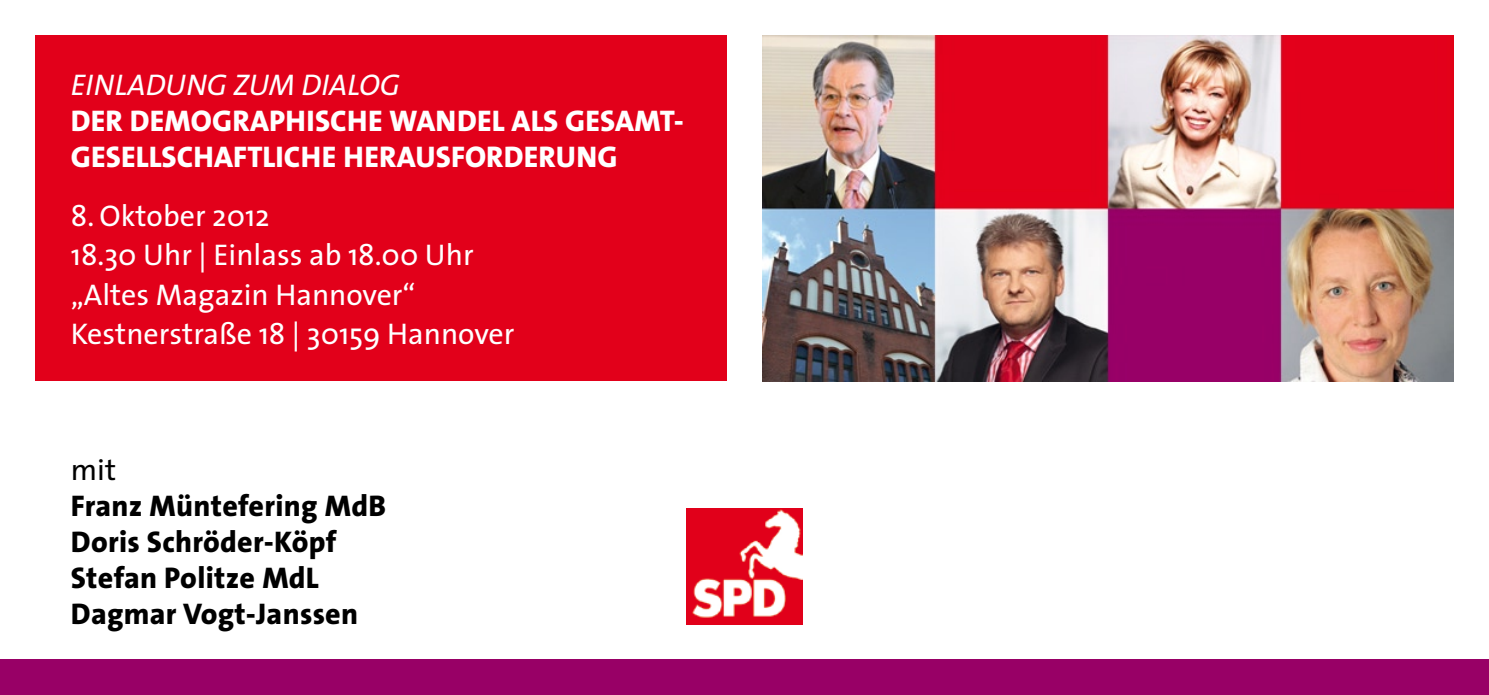
<style>
.page{position:relative;width:1489px;height:695px;background:#fff}
.page>*{position:absolute;margin:0;border:0;box-sizing:border-box;transform-origin:0 0}
.t1{font:30px/39.5px "The Sans";color:#fff}
.t2{font:800 30px/36px "The Sans B8";letter-spacing:.01em;color:#000}
.t3{font:800 30px/36px "The Sans B8";letter-spacing:.005em;color:#fff}
.t4{font:italic 30px "The Sans B5 Plain";color:#fff}
.t5{font:30px "The Sans";color:#000}
</style>
<div class="page">
<div style="left:35px;top:35px;width:691px;height:345px;background:#e2001a"></div>
<div style="left:0;top:659px;width:1488px;height:35px;background:#980066"></div>
<img style="left:687px;top:508px;width:115px;height:116px">
<img style="left:762px;top:35px;width:691px;height:346px">
<p class="t4" style="left:71px;top:70px;width:330px">EINLADUNG ZUM DIALOG</p>
<p class="t3" style="left:71px;top:104px;width:614px">DER DEMOGRAPHISCHE WANDEL ALS GESAMT-<br>GESELLSCHAFTLICHE HERAUSFORDERUNG</p>
<p class="t1" style="left:71px;top:196px;width:445px">8. Oktober 2012<br>18.30 Uhr | Einlass ab 18.00 Uhr „Altes Magazin Hannover“<br>Kestnerstraße 18 | 30159 Hannover</p>
<p class="t5" style="left:71px;top:450px;width:47px">mit</p>
<p class="t2" style="left:71px;top:488px;width:317px">Franz Müntefering MdB<br>Doris Schröder-Köpf<br>Stefan Politze MdL<br>Dagmar Vogt-Janssen</p>
</div>
